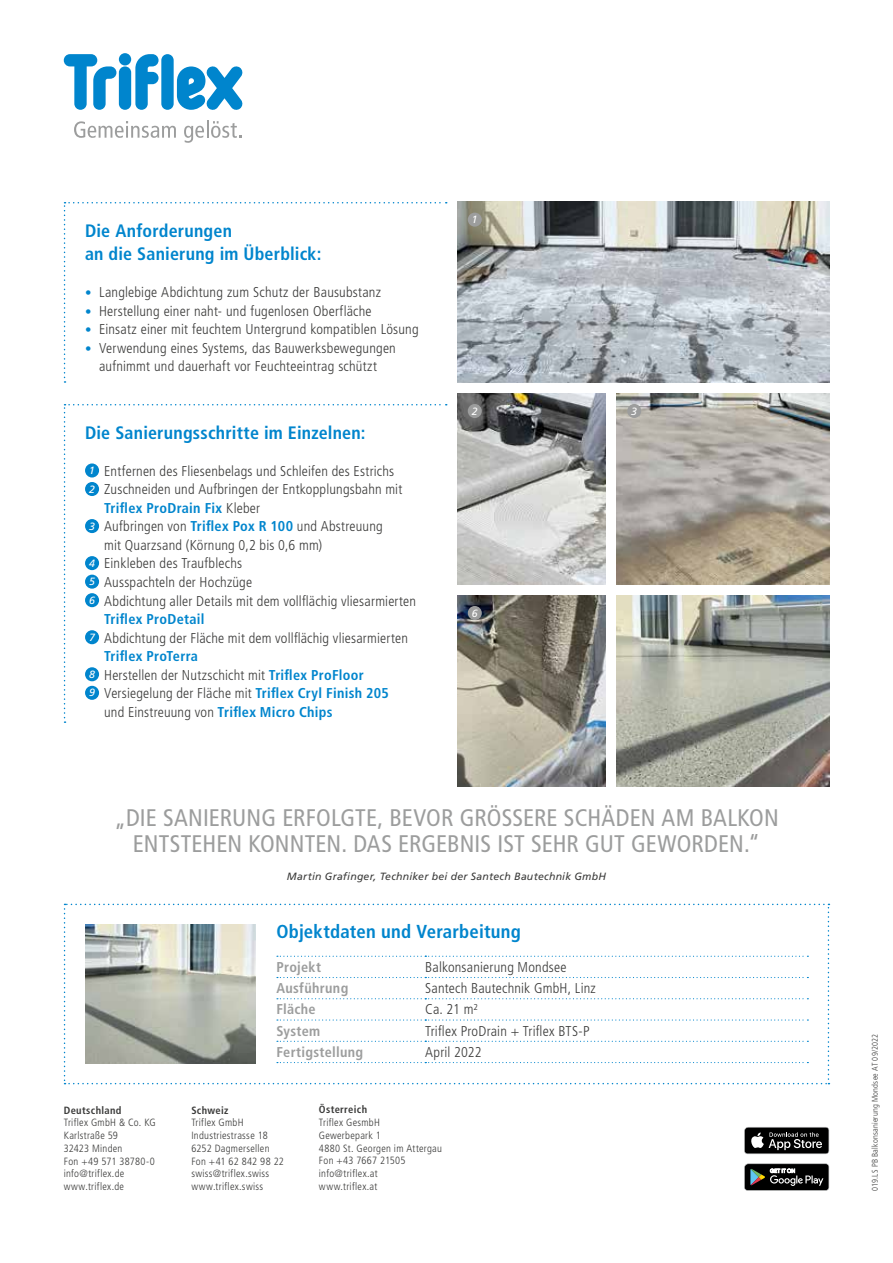
<style>
.page{position:relative;width:893px;height:1263px;background:#fff}
.page>*{position:absolute;margin:0;border:0;box-sizing:border-box;transform-origin:0 0}
.t1{font:condensed 24px/26.4px "Frutiger LT Pro";letter-spacing:.005em;color:#9c9d9d;text-align:center}
.t2{font:700 condensed 18.75px "Frutiger LT Pro";letter-spacing:.01em;color:#0085cd}
.t3{font:700 condensed 18px/23.4px "Frutiger LT Pro";letter-spacing:.01em;color:#0085cd}
.t4{font:300 condensed 14.25px/18.5px "Frutiger LT Pro";letter-spacing:.015em;color:#3b3b3a;text-align:center}
.t5{font:700 condensed 14.25px "Frutiger LT Pro";letter-spacing:.02em;color:#0085cd}
.t6{font:700 condensed 14.25px "Frutiger LT Pro";letter-spacing:.02em;color:#9c9d9d}
.t7{font:300 condensed 10.5px/12.8px "Frutiger LT Pro";letter-spacing:.025em;color:#3b3b3a}
.t8{font:italic 10.5px "Frutiger LT Pro";letter-spacing:.02em;color:#3b3b3a}
.t9{font:700 condensed 10.5px "Frutiger LT Pro";letter-spacing:.03em;color:#3b3b3a}
.t10{font:italic 10.5px "Frutiger LT Pro";color:#fff}
.t11{font:300 condensed 8.25px "Frutiger LT Pro";letter-spacing:.025em;color:#3b3b3a}
.s1{font-size:12.9px;color:#0085cd}
.s2{font-weight:400;font-style:italic;font-stretch:normal;font-size:10.5px;color:#fff}
.s3{font-weight:300;color:#3b3b3a}
.s4{font-weight:700;color:#0085cd}
</style>
<div class="page">
<svg style="left:74px;top:121px;width:102px;height:17px"></svg>
<svg style="left:184px;top:120px;width:57px;height:23px"></svg>
<svg style="left:64px;top:54px;width:52px;height:56px"></svg>
<div style="left:119px;top:66px;width:12px;height:44px;background:#0085cd;border-radius:6px"></div>
<div style="left:119px;top:53px;width:12px;height:12px;background:#0085cd;border-radius:50%"></div>
<svg style="left:135px;top:54px;width:24px;height:56px"></svg>
<svg style="left:177px;top:66px;width:65px;height:44px"></svg>
<div style="left:161px;top:54px;width:13px;height:56px;background:#0085cd;border-radius:6px"></div>
<svg style="left:64px;top:904px;width:765px;height:180px"></svg>
<img style="left:85px;top:925px;width:170px;height:138px">
<svg style="left:64px;top:202px;width:383px;height:181px"></svg>
<svg style="left:64px;top:404px;width:383px;height:319px"></svg>
<svg style="left:744px;top:1127px;width:85px;height:27px;background:#343434"></svg>
<svg style="left:744px;top:1163px;width:85px;height:28px;background:#343635"></svg>
<img style="left:457px;top:202px;width:372px;height:181px">
<img style="left:457px;top:393px;width:149px;height:192px">
<img style="left:617px;top:393px;width:212px;height:192px">
<img style="left:457px;top:595px;width:149px;height:192px">
<img style="left:617px;top:595px;width:212px;height:192px">
<div style="left:468px;top:213px;width:14px;height:14px;background:#9c9d9d;border-radius:50%"></div>
<div style="left:468px;top:404px;width:14px;height:14px;background:#9c9d9d;border-radius:50%"></div>
<div style="left:627px;top:404px;width:14px;height:14px;background:#9c9d9d;border-radius:50%"></div>
<div style="left:468px;top:606px;width:14px;height:14px;background:#9c9d9d;border-radius:50%"></div>
<p class="t3" style="left:85px;top:219px;width:238px">Die Anforderungen<br>an die Sanierung im Überblick:</p>
<p class="t4" style="left:85px;top:283px;width:297px"><span class="s1">•</span> Langlebige Abdichtung zum Schutz der Bausubstanz</p>
<p class="t4" style="left:85px;top:302px;width:288px"><span class="s1">•</span> Herstellung einer naht- und fugenlosen Oberfläche</p>
<p class="t4" style="left:85px;top:320px;width:335px"><span class="s1">•</span> Einsatz einer mit feuchtem Untergrund kompatiblen Lösung</p>
<p class="t4" style="left:85px;top:339px;width:312px"><span class="s1">•</span> Verwendung eines Systems, das Bauwerksbewegungen aufnimmt und dauerhaft vor Feuchteeintrag schützt</p>
<p class="t3" style="left:85px;top:421px;width:282px">Die Sanierungsschritte im Einzelnen:</p>
<p class="t4" style="left:89px;top:462px;width:307px"><span class="s2">1</span> Entfernen des Fliesenbelags und Schleifen des Estrichs</p>
<p class="t4" style="left:89px;top:480px;width:315px"><span class="s2">2</span> Zuschneiden und Aufbringen der Entkopplungsbahn mit</p>
<p class="t5" style="left:104px;top:499px;width:157px">Triflex ProDrain Fix <span class="s3">Kleber</span></p>
<p class="t4" style="left:89px;top:517px;width:295px"><span class="s2">3</span> Aufbringen von <span class="s4">Triflex Pox R 100</span> und Abstreuung</p>
<p class="t4" style="left:104px;top:536px;width:220px">mit Quarzsand (Körnung 0,2 bis 0,6 mm)</p>
<p class="t4" style="left:89px;top:554px;width:154px"><span class="s2">4</span> Einkleben des Traufblechs</p>
<p class="t4" style="left:89px;top:573px;width:165px"><span class="s2">5</span> Ausspachteln der Hochzüge</p>
<p class="t4" style="left:89px;top:591px;width:328px"><span class="s2">6</span> Abdichtung aller Details mit dem vollflächig vliesarmierten</p>
<p class="t5" style="left:104px;top:611px;width:102px">Triflex ProDetail</p>
<p class="t4" style="left:89px;top:628px;width:320px"><span class="s2">7</span> Abdichtung der Fläche mit dem vollflächig vliesarmierten</p>
<p class="t5" style="left:104px;top:648px;width:95px">Triflex ProTerra</p>
<p class="t4" style="left:89px;top:666px;width:276px"><span class="s2">8</span> Herstellen der Nutzschicht mit <span class="s4">Triflex ProFloor</span></p>
<p class="t4" style="left:89px;top:684px;width:301px"><span class="s2">9</span> Versiegelung der Fläche mit <span class="s4">Triflex Cryl Finish 205</span></p>
<p class="t4" style="left:104px;top:703px;width:230px">und Einstreuung von <span class="s4">Triflex Micro Chips</span></p>
<p class="t10" style="left:472px;top:213px;width:7px">1</p>
<p class="t10" style="left:472px;top:405px;width:7px">2</p>
<p class="t10" style="left:631px;top:405px;width:7px">3</p>
<p class="t10" style="left:472px;top:607px;width:7px">6</p>
<h1 class="t1" style="left:114px;top:805px;width:666px">„DIE SANIERUNG ERFOLGTE, BEVOR GRÖSSERE SCHÄDEN AM BALKON<br>ENTSTEHEN KONNTEN. DAS ERGEBNIS IST SEHR GUT GEWORDEN.“</h1>
<p class="t8" style="left:287px;top:870px;width:321px">Martin Grafinger, Techniker bei der Santech Bautechnik GmbH</p>
<p class="t9" style="left:64px;top:1104px;width:59px">Deutschland</p>
<p class="t7" style="left:64px;top:1116px;width:93px">Triflex GmbH &amp; Co. KG<br>Karlstraße 59<br>32423 Minden<br>Fon +49 571 38780-0 info@triflex.de www.triflex.de</p>
<h2 class="t2" style="left:276px;top:921px;width:246px">Objektdaten und Verarbeitung</h2>
<p class="t6" style="left:276px;top:958px;width:46px">Projekt</p>
<p class="t4" style="left:425px;top:958px;width:143px">Balkonsanierung Mondsee</p>
<p class="t6" style="left:276px;top:980px;width:73px">Ausführung</p>
<p class="t4" style="left:425px;top:979px;width:172px">Santech Bautechnik GmbH, Linz</p>
<p class="t6" style="left:276px;top:1001px;width:41px">Fläche</p>
<p class="t4" style="left:425px;top:1000px;width:54px">Ca. 21 m²</p>
<p class="t6" style="left:276px;top:1022px;width:45px">System</p>
<p class="t4" style="left:425px;top:1022px;width:166px">Triflex ProDrain + Triflex BTS-P</p>
<p class="t6" style="left:276px;top:1043px;width:88px">Fertigstellung</p>
<p class="t4" style="left:425px;top:1043px;width:58px">April 2022</p>
<p class="t9" style="left:191px;top:1103px;width:39px">Schweiz</p>
<p class="t7" style="left:191px;top:1116px;width:94px">Triflex GmbH<br>Industriestrasse 18<br>6252 Dagmersellen<br>Fon +41 62 842 98 22 swiss@triflex.swiss www.triflex.swiss</p>
<p class="t9" style="left:319px;top:1103px;width:50px">Österreich</p>
<p class="t7" style="left:319px;top:1116px;width:124px">Triflex GesmbH<br>Gewerbepark 1<br>4880 St. Georgen im Attergau<br>Fon +43 7667 21505 info@triflex.at<br>www.triflex.at</p>
<p class="t11" style="left:870px;top:1191px;width:159px;rotate:-90deg">019.LS PB Balkonsanierung Mondsee AT 09/2022</p>
</div>
